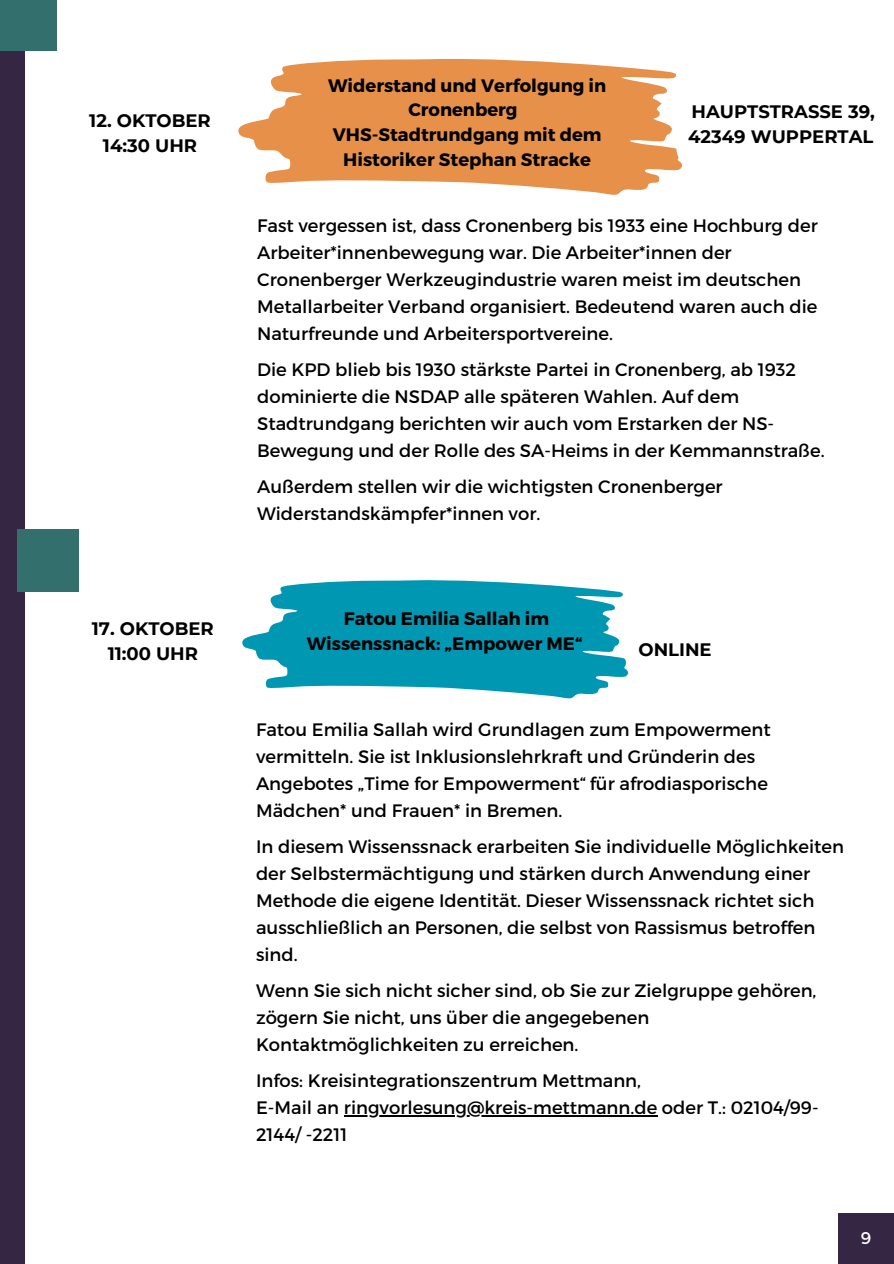
<style>
.page{position:relative;width:894px;height:1264px;background:#fff}
.page>*{position:absolute;margin:0;border:0;box-sizing:border-box;transform-origin:0 0}
.t1{font:18px/27px "Montserrat";color:#000}
.t2{font:700 18px/24.8px "Montserrat";color:#000;text-align:center}
.t3{font:16.95px "Montserrat";color:#fff}
</style>
<div class="page">
<div style="left:0;top:0;width:24px;height:1263px;background:#352643"></div>
<div style="left:0;top:0;width:57px;height:51px;background:#336f6c"></div>
<div style="left:837px;top:1212px;width:56px;height:51px;background:#352643"></div>
<svg style="left:238px;top:58px;width:444px;height:137px;fill:#e69049"></svg>
<svg style="left:242px;top:580px;width:386px;height:118px;fill:#0097b2"></svg>
<hr style="left:344px;top:1114px;width:313px;height:2px;background:#000">
<div style="left:18px;top:529px;width:61px;height:62px;background:#336f6c"></div>
<div style="left:676px;top:83px;width:208px;height:87px;background:#fff;border-radius:22px"></div>
<h1 class="t2" style="left:89px;top:108px;width:123px">12. OKTOBER<br>14:30 UHR</h1>
<p class="t2" style="left:92px;top:616px;width:123px">17. OKTOBER<br>11:00 UHR</p>
<p class="t2" style="left:328px;top:72px;width:280px">Widerstand und Verfolgung in<br>Cronenberg<br>VHS-Stadtrundgang mit dem<br>Historiker Stephan Stracke</p>
<p class="t2" style="left:687px;top:100px;width:188px;text-align:left">HAUPTSTRASSE 39,<br>42349 WUPPERTAL</p>
<h2 class="t1" style="left:257px;top:211px;width:562px">Fast vergessen ist, dass Cronenberg bis 1933 eine Hochburg der Arbeiter*innenbewegung war. Die Arbeiter*innen der Cronenberger Werkzeugindustrie waren meist im deutschen Metallarbeiter Verband organisiert. Bedeutend waren auch die Naturfreunde und Arbeitersportvereine.</h2>
<p class="t1" style="left:257px;top:355px;width:568px">Die KPD blieb bis 1930 stärkste Partei in Cronenberg, ab 1932 dominierte die NSDAP alle späteren Wahlen. Auf dem Stadtrundgang berichten wir auch vom Erstarken der NS-Bewegung und der Rolle des SA-Heims in der Kemmannstraße.</p>
<p class="t1" style="left:257px;top:472px;width:467px">Außerdem stellen wir die wichtigsten Cronenberger<br>Widerstandskämpfer*innen vor.</p>
<p class="t2" style="left:306px;top:605px;width:277px">Fatou Emilia Sallah im<br>Wissenssnack: „Empower ME“</p>
<p class="t2" style="left:638px;top:636px;width:75px">ONLINE</p>
<h2 class="t1" style="left:256px;top:715px;width:516px">Fatou Emilia Sallah wird Grundlagen zum Empowerment vermitteln. Sie ist Inklusionslehrkraft und Gründerin des Angebotes „Time for Empowerment“ für afrodiasporische Mädchen* und Frauen* in Bremen.</h2>
<h1 class="t1" style="left:256px;top:832px;width:589px">In diesem Wissenssnack erarbeiten Sie individuelle Möglichkeiten der Selbstermächtigung und stärken durch Anwendung einer Methode die eigene Identität. Dieser Wissenssnack richtet sich ausschließlich an Personen, die selbst von Rassismus betroffen sind.</h1>
<p class="t1" style="left:256px;top:976px;width:562px">Wenn Sie sich nicht sicher sind, ob Sie zur Zielgruppe gehören, zögern Sie nicht, uns über die angegebenen<br>Kontaktmöglichkeiten zu erreichen.</p>
<p class="t1" style="left:256px;top:1066px;width:386px">Infos: Kreisintegrationszentrum Mettmann,</p>
<p class="t1" style="left:256px;top:1093px;width:564px">E-Mail an ringvorlesung@kreis-mettmann.de oder T.: 02104/99-</p>
<p class="t1" style="left:256px;top:1120px;width:93px">2144/ -2211</p>
<h1 class="t3" style="left:860px;top:1227px;width:12px">9</h1>
</div>
